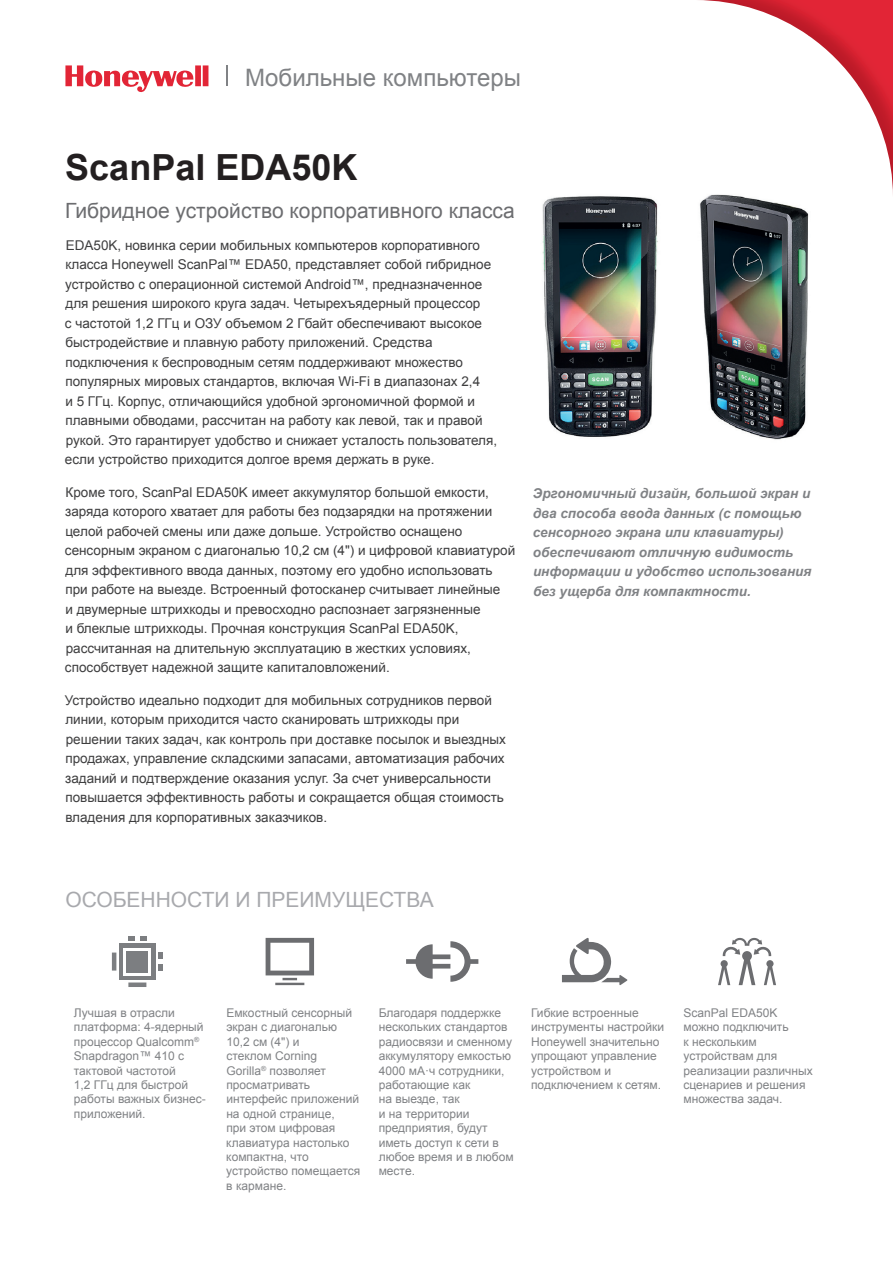
<style>
.page{position:relative;width:893px;height:1263px;background:#fff}
.page>*{position:absolute;margin:0;border:0;box-sizing:border-box;transform-origin:0 0}
.t1{font:700 36px "Arial";color:#231f20}
.t2{font:24px "Arial";color:#808285}
.t3{font:21px "Arial";color:#6c6d70}
.t4{font:21px "Arial";color:#a8a9ad}
.t5{font:13.5px/19.5px "Arial";color:#3e3e3f}
.t6{font:italic 700 13.5px/19.5px "Arial";color:#808285}
.t7{font:12px/14.4px "Arial";color:#808285}
</style>
<div class="page">
<svg style="left:128px;top:936px;width:6px;height:4px"></svg>
<svg style="left:140px;top:936px;width:6px;height:4px"></svg>
<svg style="left:128px;top:982px;width:18px;height:5px"></svg>
<svg style="left:158px;top:964px;width:5px;height:6px"></svg>
<svg style="left:158px;top:952px;width:5px;height:6px"></svg>
<svg style="left:112px;top:952px;width:4px;height:18px"></svg>
<div style="left:119px;top:943px;width:36px;height:36px;background:#7c7e81"></div>
<svg style="left:124px;top:948px;width:27px;height:27px"></svg>
<div style="left:127px;top:951px;width:21px;height:21px;background:#7c7e81"></div>
<svg style="left:266px;top:938px;width:48px;height:47px"></svg>
<svg style="left:406px;top:941px;width:72px;height:41px"></svg>
<svg style="left:562px;top:938px;width:65px;height:47px"></svg>
<svg style="left:718px;top:938px;width:58px;height:47px"></svg>
<img style="left:699px;top:0;width:194px;height:35px">
<img style="left:808px;top:35px;width:85px;height:50px">
<img style="left:858px;top:85px;width:35px;height:109px">
<svg style="left:65px;top:65px;width:143px;height:27px"></svg>
<hr style="left:226px;top:65px;width:2px;height:21px;background:#808285">
<img style="left:542px;top:194px;width:267px;height:246px">
<h2 class="t2" style="left:245px;top:61px;width:278px">Мобильные компьютеры</h2>
<h1 class="t1" style="left:65px;top:142px;width:294px">ScanPal EDA50K</h1>
<h3 class="t3" style="left:65px;top:196px;width:451px">Гибридное устройство корпоративного класса</h3>
<p class="t5" style="left:65px;top:235px;width:434px">EDA50K, новинка серии мобильных компьютеров корпоративного класса Honeywell ScanPal™ EDA50, представляет собой гибридное устройство с операционной системой Android™, предназначенное для решения широкого круга задач. Четырехъядерный процессор<br>с частотой 1,2 ГГц и ОЗУ объемом 2 Гбайт обеспечивают высокое быстродействие и плавную работу приложений. Средства подключения к беспроводным сетям поддерживают множество популярных мировых стандартов, включая Wi-Fi в диапазонах 2,4<br>и 5 ГГц. Корпус, отличающийся удобной эргономичной формой и плавными обводами, рассчитан на работу как левой, так и правой рукой. Это гарантирует удобство и снижает усталость пользователя, если устройство приходится долгое время держать в руке.</p>
<p class="t5" style="left:65px;top:482px;width:452px">Кроме того, ScanPal EDA50K имеет аккумулятор большой емкости, заряда которого хватает для работы без подзарядки на протяжении целой рабочей смены или даже дольше. Устройство оснащено сенсорным экраном с диагональю 10,2 см (4") и цифровой клавиатурой для эффективного ввода данных, поэтому его удобно использовать при работе на выезде. Встроенный фотосканер считывает линейные<br>и двумерные штрихкоды и превосходно распознает загрязненные<br>и блеклые штрихкоды. Прочная конструкция ScanPal EDA50K, рассчитанная на длительную эксплуатацию в жестких условиях, способствует надежной защите капиталовложений.</p>
<p class="t5" style="left:65px;top:690px;width:443px">Устройство идеально подходит для мобильных сотрудников первой линии, которым приходится часто сканировать штрихкоды при решении таких задач, как контроль при доставке посылок и выездных продажах, управление складскими запасами, автоматизация рабочих заданий и подтверждение оказания услуг. За счет универсальности повышается эффективность работы и сокращается общая стоимость владения для корпоративных заказчиков.</p>
<p class="t6" style="left:533px;top:484px;width:280px">Эргономичный дизайн, большой экран и два способа ввода данных (с помощью сенсорного экрана или клавиатуры) обеспечивают отличную видимость информации и удобство использования без ущерба для компактности.</p>
<h3 class="t4" style="left:65px;top:885px;width:370px">ОСОБЕННОСТИ И ПРЕИМУЩЕСТВА</h3>
<p class="t7" style="left:74px;top:1005px;width:133px">Лучшая в отрасли платформа: 4-ядерный процессор Qualcomm<sup>®<br></sup>Snapdragon™ 410 с тактовой частотой<br>1,2 ГГц для быстрой работы важных бизнес&shy;приложений.</p>
<p class="t7" style="left:226px;top:1005px;width:135px">Емкостный сенсорный экран с диагональю<br>10,2 см (4") и<br>стеклом Corning<br>Gorilla<sup>®</sup> позволяет просматривать интерфейс приложений на одной странице,<br>при этом цифровая клавиатура настолько компактна, что устройство помещается в кармане.</p>
<p class="t7" style="left:379px;top:1005px;width:136px">Благодаря поддержке нескольких стандартов радиосвязи и сменному аккумулятору емкостью<br>4000 мА·ч сотрудники, работающие как<br>на выезде, так<br>и на территории предприятия, будут иметь доступ к сети в любое время и в любом месте.</p>
<p class="t7" style="left:531px;top:1005px;width:135px">Гибкие встроенные инструменты настройки<br>Honeywell значительно упрощают управление устройством и подключением к сетям.</p>
<p class="t7" style="left:683px;top:1005px;width:131px">ScanPal EDA50K можно подключить<br>к нескольким устройствам для реализации различных сценариев и решения множества задач.</p>
</div>
